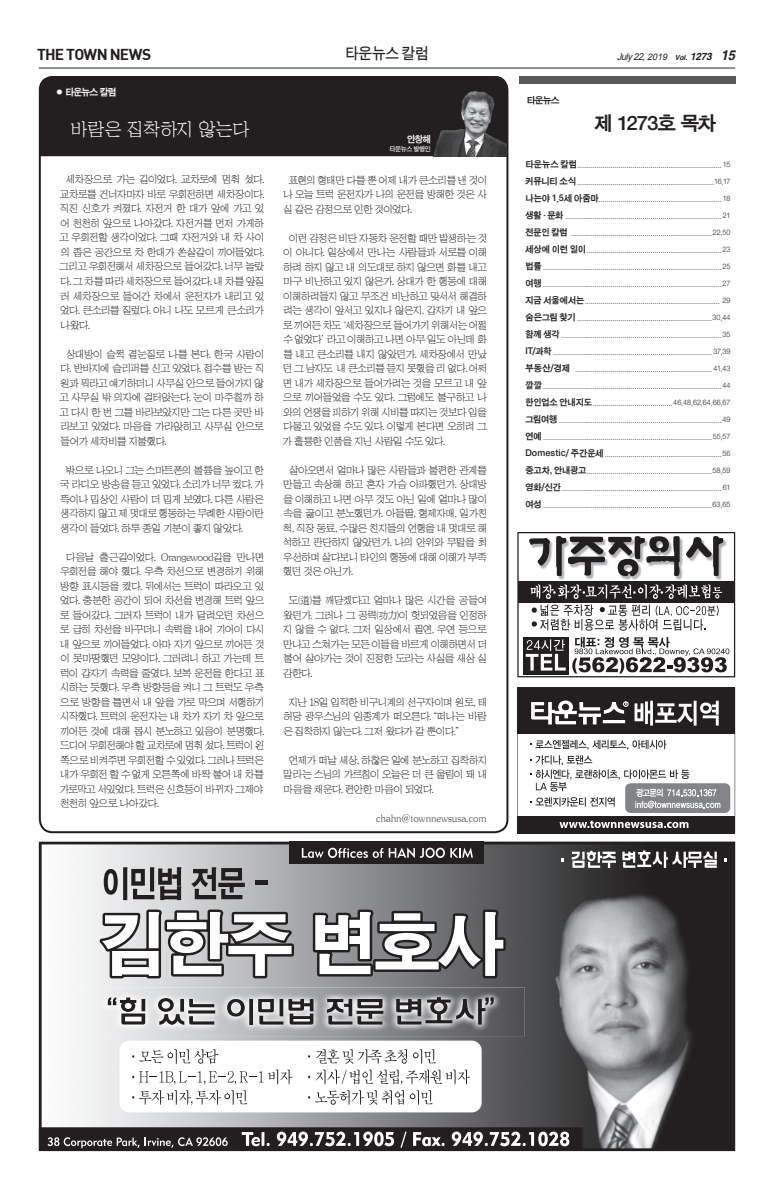
<style>
.page{position:relative;width:774px;height:1188px;background:#fff}
.page>*{position:absolute;margin:0;border:0;box-sizing:border-box;transform-origin:0 0}
.t1{font:19.8px "Sand Kg";letter-spacing:-.06em;color:#231f20;scale:1.04 1}
.t2{font:19px "HY Sin Mun Myeong Jo";letter-spacing:-.06em;color:#fff;scale:.95 1}
.t3{font:16px "Sand Tg";letter-spacing:-.01em;color:#231f20;scale:.95 1}
.t4{font:15.5px "Dinbol";letter-spacing:-.05em;color:#231f20}
.t5{font:10.5px/14.5px "HY Sin Mun Myeong Jo";letter-spacing:-.12em;color:#231f20;text-align:justify}
.t6{font:10px "HY Sin Mun Myeong Jo";letter-spacing:-.025em;color:#231f20;scale:.95 1}
.t7{font:10px "Sand Kg";letter-spacing:-.075em;color:#fff}
.t8{font:9.6px "Sand Kg";color:#fff}
.t9{font:italic 9.5px "Arial";color:#231f20;scale:.95 1}
.t10{font:9.4px "Sand Kg";color:#231f20;scale:1.04 1}
.t11{font:7.5px "Sand Jg";letter-spacing:.005em;color:#231f20}
.t12{font:7px "Sand Tg";letter-spacing:-.075em;color:#fff}
.s1{font-size:9px}
.s2{font-family:"Helvetica";font-weight:700;font-size:7px}
.s3{font-family:"Helvetica";font-weight:700;font-size:10px}
.s4{font-family:"Helvetica";font-weight:700;font-size:13.5px}
.s5{font-family:"Sand Kg";font-size:9.4px}
</style>
<div class="page">
<hr style="left:39px;top:68px;width:696px;height:1px;background:#231f20">
<svg style="left:517px;top:532px;width:218px;height:145px"></svg>
<svg style="left:39px;top:842px;width:696px;height:309px;background:#808082"></svg>
<svg style="left:99px;top:910px;width:195px;height:68px"></svg>
<svg style="left:313px;top:910px;width:193px;height:68px"></svg>
<div style="left:290px;top:842px;width:194px;height:22px;background:#231f20"></div>
<svg style="left:302px;top:848px;width:171px;height:10px"></svg>
<svg style="left:48px;top:1137px;width:180px;height:11px;background:#5b5859"></svg>
<svg style="left:242px;top:1132px;width:28px;height:14px"></svg>
<svg style="left:277px;top:1132px;width:117px;height:14px"></svg>
<svg style="left:400px;top:1132px;width:7px;height:16px"></svg>
<svg style="left:413px;top:1132px;width:32px;height:14px"></svg>
<svg style="left:452px;top:1132px;width:117px;height:14px"></svg>
<div style="left:120px;top:1041px;width:362px;height:71px;background:#fff;border-radius:10px"></div>
<svg style="left:132px;top:1049px;width:86px;height:15px"></svg>
<svg style="left:132px;top:1070px;width:160px;height:35px"></svg>
<svg style="left:316px;top:1049px;width:91px;height:15px"></svg>
<svg style="left:413px;top:1049px;width:23px;height:15px"></svg>
<svg style="left:308px;top:1070px;width:162px;height:35px"></svg>
<svg style="left:572px;top:851px;width:44px;height:17px"></svg>
<svg style="left:622px;top:851px;width:95px;height:17px"></svg>
<img style="left:75px;top:987px;width:450px;height:49px">
<svg style="left:108px;top:997px;width:8px;height:8px"></svg>
<img style="left:120px;top:998px;width:25px;height:27px">
<img style="left:158px;top:998px;width:26px;height:27px">
<img style="left:188px;top:999px;width:27px;height:26px">
<img style="left:227px;top:999px;width:26px;height:26px">
<img style="left:258px;top:999px;width:26px;height:26px">
<img style="left:288px;top:999px;width:26px;height:26px">
<img style="left:327px;top:999px;width:26px;height:26px">
<img style="left:356px;top:999px;width:28px;height:26px">
<img style="left:396px;top:999px;width:26px;height:26px">
<img style="left:425px;top:997px;width:27px;height:26px">
<img style="left:456px;top:999px;width:30px;height:26px">
<svg style="left:485px;top:997px;width:9px;height:8px"></svg>
<svg style="left:104px;top:867px;width:77px;height:33px;background:#858485"></svg>
<svg style="left:191px;top:867px;width:54px;height:32px;background:#777677"></svg>
<div style="left:255px;top:880px;width:13px;height:5px;background:#231f20"></div>
<div style="left:40px;top:76px;width:467px;height:80px;background:#231f20"></div>
<div style="left:39px;top:76px;width:469px;height:757px;border:2px solid #231f20;border-radius:13px"></div>
<img style="left:434px;top:89px;width:72px;height:67px">
<div style="left:519px;top:76px;width:216px;height:8px;background:#57585a"></div>
<svg style="left:517px;top:688px;width:218px;height:145px"></svg>
<h3 class="t4" style="left:37px;top:44px;width:116px">THE TOWN NEWS</h3>
<h3 class="t3" style="left:345px;top:46px;width:90px">타운뉴스 칼럼</h3>
<p class="t9" style="left:617px;top:50px;width:126px">July22,<span class="s1">2019</span> <span class="s2">Vol.</span> <span class="s3">1273</span> <span class="s4">1 5</span></p>
<h3 class="t7" style="left:55px;top:87px;width:63px">● 타운뉴스 칼럼</h3>
<h2 class="t2" style="left:70px;top:120px;width:191px">바람은 집착하지 않는다</h2>
<p class="t5" style="left:59px;top:173px;width:208px;text-indent:7px">세차장으로 가는 길이었다. 교차로에 멈춰 섰다. 교차로를 건너자마자 바로 우회전하면 세차장이다. 직진 신호가 켜졌다. 자전거 한 대가 앞에 가고 있 어 천천히 앞으로 나아갔다. 자전거를 먼저 가게하 고 우회전할 생각이었다. 그때 자전거와 내 차 사이 의 좁은 공간으로 차 한대가 쏜살같이 끼어들었다. 그리고 우회전해서 세차장으로 들어갔다. 너무 놀랐 다. 그 차를 따라 세차장으로 들어갔다. 내 차를 앞질 러 세차장으로 들어간 차에서 운전자가 내리고 있 었다. 큰소리를 질렀다. 아니 나도 모르게 큰소리가 나왔다.</p>
<h3 class="t5" style="left:59px;top:347px;width:208px;text-indent:7px">상대방이 슬쩍 곁눈질로 나를 본다. 한국 사람이 다. 반바지에 슬리퍼를 신고 있었다. 접수를 받는 직 원과 뭐라고 얘기하더니 사무실 안으로 들어가지 않 고 사무실 밖 의자에 걸터앉는다. 눈이 마주칠까 하 고 다시 한 번 그를 바라보았지만 그는 다른 곳만 바 라보고 있었다. 마음을 가라앉히고 사무실 안으로 들어가 세차비를 지불했다.</h3>
<h3 class="t5" style="left:60px;top:463px;width:206px;text-indent:6px">밖으로 나오니 그는 스마트폰의 볼륨을 높이고 한 국 라디오 방송을 듣고 있었다. 소리가 너무 컸다. 가 뜩이나 밉상인 사람이 더 밉게 보였다. 다른 사람은 생각하지 않고 제 멋대로 행동하는 무례한 사람이란 생각이 들었다. 하루 종일 기분이 좋지 않았다.</h3>
<p class="t5" style="left:59px;top:550px;width:207px;text-align:left;text-indent:6px">다음날 출근길이었다. Orangewood길을 만나면 우회전을 해야 했다. 우측 차선으로 변경하기 위해 방향 표시등을 켰다. 뒤에서는 트럭이 따라오고 있 었다. 충분한 공간이 되어 차선을 변경해 트럭 앞으 로 들어갔다. 그러자 트럭이 내가 달려오던 차선으 로 급히 차선을 바꾸더니 속력을 내어 기어이 다시 내 앞으로 끼어들었다. 아마 자기 앞으로 끼어든 것 이 못마땅했던 모양이다. 그러려니 하고 가는데 트 럭이 갑자기 속력을 줄였다. 보복 운전을 한다고 표 시하는 듯했다. 우측 방향등을 켜니 그 트럭도 우측 으로 방향을 틀면서 내 앞을 가로 막으며 서행하기 시작했다. 트럭의 운전자는 내 차가 자기 차 앞으로 끼어든 것에 대해 몹시 분노하고 있음이 분명했다. 드디어 우회전해야 할 교차로에 멈춰 섰다. 트럭이 왼 쪽으로 비켜주면 우회전할 수 있었다. 그러나 트럭은 내가 우회전 할 수 없게 오른쪽에 바짝 붙어 내 차를 가로막고 서있었다. 트럭은 신호등이 바뀌자 그제야 천천히 앞으로 나아갔다.</p>
<p class="t8" style="left:407px;top:134px;width:25px">안창해</p>
<p class="t12" style="left:390px;top:146px;width:43px">타운뉴스 발행인</p>
<h3 class="t5" style="left:283px;top:173px;width:206px;text-indent:5px">표현의 형태만 다를 뿐 어제 내가 큰소리를 낸 것이 나 오늘 트럭 운전자가 나의 운전을 방해한 것은 사 실 같은 감정으로 인한 것이었다.</h3>
<p class="t5" style="left:282px;top:231px;width:207px;text-indent:7px">이런 감정은 비단 자동차 운전할 때만 발생하는 것 이 아니다. 일상에서 만나는 사람들과 서로를 이해 하려 하지 않고 내 의도대로 하지 않으면 화를 내고 마구 비난하고 있지 않은가. 상대가 한 행동에 대해 이해하려들지 않고 무조건 비난하고 맞서서 해결하 려는 생각이 앞서고 있지나 않은지. 갑자기 내 앞으 로 끼어든 차도‘세차장으로 들어가기 위해서는 어쩔 수 없었다’라고 이해하고 나면 아무 일도 아닌데 화 를 내고 큰소리를 내지 않았던가. 세차장에서 만났 던 그 남자도 내 큰소리를 듣지 못했을 리 없다. 어쩌 면 내가 세차장으로 들어가려는 것을 모르고 내 앞 으로 끼어들었을 수도 있다. 그럼에도 불구하고 나 와의 언쟁을 피하기 위해 시비를 따지는 것보다 입을 다물고 있었을 수도 있다. 이렇게 본다면 오히려 그 가 훌륭한 인품을 지닌 사람일 수도 있다.</p>
<h3 class="t5" style="left:283px;top:463px;width:207px;text-indent:6px">살아오면서 얼마나 많은 사람들과 불편한 관계를 만들고 속상해 하고 혼자 가슴 아파했던가. 상대방 을 이해하고 나면 아무 것도 아닌 일에 얼마나 많이 속을 끓이고 분노했던가. 아들딸, 형제자매, 일가친 척, 직장 동료, 수많은 친지들의 언행을 내 멋대로 해 석하고 판단하지 않았던가. 나의 안위와 무탈을 최 우선하며 살다보니 타인의 행동에 대해 이해가 부족 했던 것은 아닌가.</h3>
<h3 class="t5" style="left:283px;top:593px;width:207px;text-indent:6px">도(道)를 깨닫겠다고 얼마나 많은 시간을 공들여 왔던가. 그러나 그 공력(功力)이 헛되었음을 인정하 지 않을 수 없다. 그저 일상에서 필연, 우연 등으로 만나고 스쳐가는 모든 이들을 바르게 이해하면서 더 불어 살아가는 것이 진정한 도라는 사실을 새삼 실 감한다.</h3>
<h3 class="t5" style="left:283px;top:695px;width:206px;text-indent:5px">지난 18일 입적한 비구니계의 선구자이며 원로, 태 허당 광우스님의 임종계가 떠오른다.“떠나는 바람 은 집착하지 않는다. 그저 왔다가 갈 뿐이다.”</h3>
<h3 class="t5" style="left:283px;top:753px;width:206px;text-indent:6px">언제가 떠날 세상, 하찮은 일에 분노하고 집착하지 말라는 스님의 가르침이 오늘은 더 큰 울림이 돼 내 마음을 채운다. 편안한 마음이 되었다.</h3>
<h3 class="t6" style="left:376px;top:813px;width:118px">chahn@townnewsusa.com</h3>
<p class="t10" style="left:527px;top:96px;width:33px">타운뉴스</p>
<h1 class="t1" style="left:594px;top:113px;width:119px">제 1273호 목차</h1>
<p class="t11" style="left:525px;top:161px;width:206px"><span class="s5">타운뉴스 칼럼</span>..........................................................................15</p>
<p class="t11" style="left:525px;top:178px;width:207px"><span class="s5">커뮤니티 소식</span>......................................................................16,17</p>
<p class="t11" style="left:525px;top:195px;width:206px"><span class="s5">나는야 1.5세 아줌마</span>...............................................................18</p>
<p class="t11" style="left:525px;top:212px;width:206px"><span class="s5">생활·문화</span>................................................................................21</p>
<p class="t11" style="left:525px;top:229px;width:206px"><span class="s5">전문인 칼럼</span> ........................................................................22,50</p>
<p class="t11" style="left:525px;top:246px;width:207px"><span class="s5">세상에 이런 일이</span>.....................................................................23</p>
<p class="t11" style="left:525px;top:263px;width:206px"><span class="s5">법률</span>...........................................................................................25</p>
<p class="t11" style="left:525px;top:280px;width:207px"><span class="s5">여행</span>...........................................................................................27</p>
<p class="t11" style="left:525px;top:297px;width:207px"><span class="s5">지금 서울에서는</span>..................................................................... 29</p>
<p class="t11" style="left:525px;top:314px;width:206px"><span class="s5">숨은그림 찾기</span>.....................................................................30,44</p>
<p class="t11" style="left:525px;top:331px;width:207px"><span class="s5">함께 생각</span>..................................................................................35</p>
<p class="t11" style="left:525px;top:348px;width:206px"><span class="s5">IT/과학</span>................................................................................. 37,39</p>
<p class="t11" style="left:525px;top:365px;width:206px"><span class="s5">부동산/경제</span> ...................................................................... 41,43</p>
<p class="t11" style="left:525px;top:382px;width:207px"><span class="s5">깔깔</span>...........................................................................................44</p>
<p class="t11" style="left:525px;top:399px;width:207px"><span class="s5">한인업소 안내지도</span>.........................................46,48,62,64,66,67</p>
<p class="t11" style="left:525px;top:416px;width:206px"><span class="s5">그림여행</span>...................................................................................49</p>
<p class="t11" style="left:525px;top:433px;width:206px"><span class="s5">연예</span>......................................................................................55,57</p>
<p class="t11" style="left:525px;top:450px;width:207px"><span class="s5">Domestic/ 주간운세</span>............................................................56</p>
<p class="t11" style="left:525px;top:467px;width:207px"><span class="s5">중고차, 안내광고</span>................................................................58,59</p>
<p class="t11" style="left:525px;top:484px;width:207px"><span class="s5">영화/신간</span>..................................................................................61</p>
<p class="t11" style="left:525px;top:501px;width:206px"><span class="s5">여성</span>......................................................................................63,65</p>
</div>
